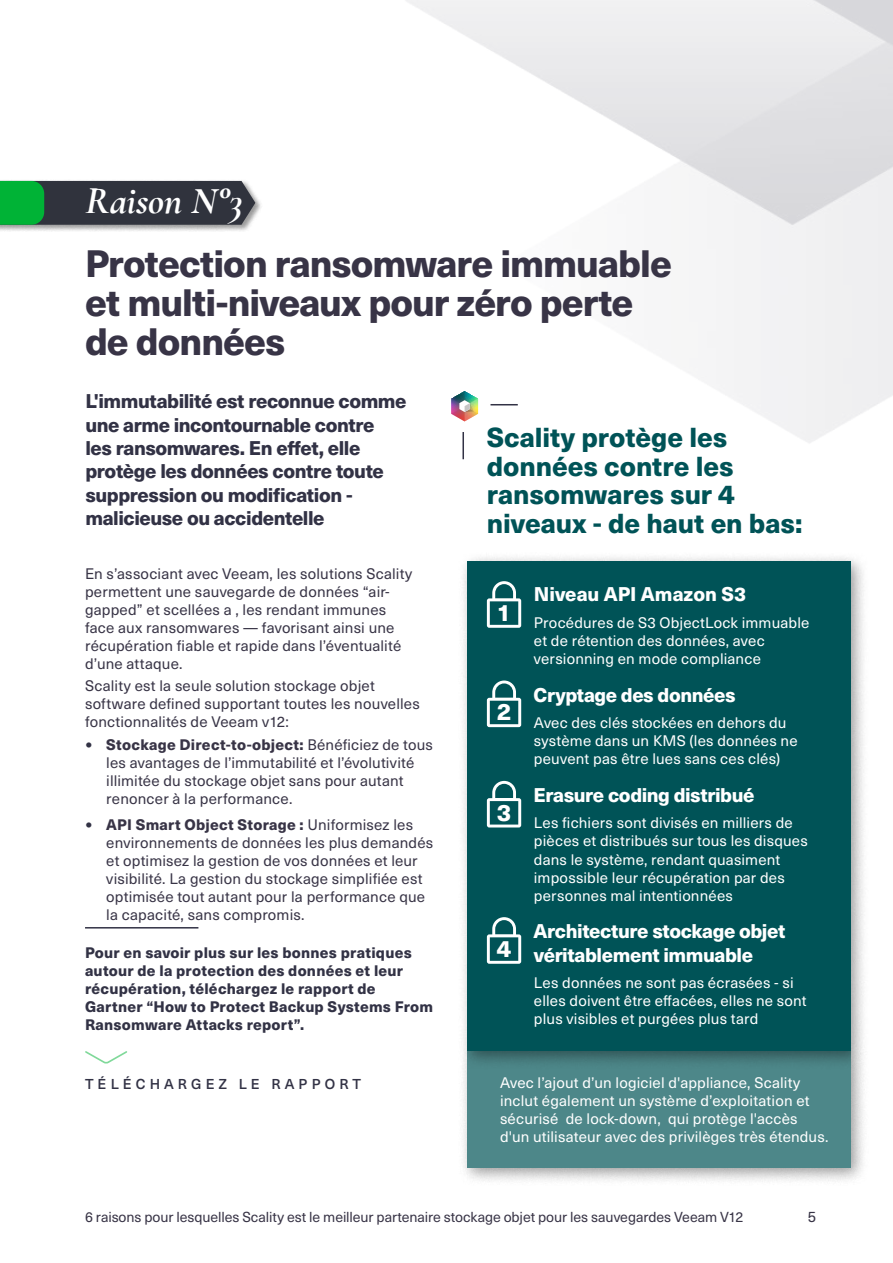
<style>
.page{position:relative;width:893px;height:1263px;background:#fff}
.page>*{position:absolute;margin:0;border:0;box-sizing:border-box;transform-origin:0 0}
.t1{font:italic 700 39px "Cormorant Garamond";letter-spacing:-.005em;color:#fff}
.t2{font:800 37.5px/39px "Neue Haas Unica W1 G";letter-spacing:-.025em;color:#383446}
.t3{font:800 27px/28.5px "Neue Haas Unica W1 G";letter-spacing:-.005em;color:#005357}
.t4{font:800 23.4px "Neue Haas Unica W1 G";color:#fff}
.t5{font:800 19.5px/23.4px "Neue Haas Unica W1 G";letter-spacing:-.025em;color:#323245}
.t6{font:800 19.5px/23.4px "Neue Haas Unica W1 G";letter-spacing:-.02em;color:#fff}
.t7{font:800 19.5px "Neue Haas Unica W1 G";color:#fff}
.t8{font:15px/18px "Neue Haas Unica W1 G";letter-spacing:.01em;color:#383446}
.t9{font:15px/18px "Neue Haas Unica W1 G";letter-spacing:.01em;color:#fff}
.t10{font:800 15px/18px "Neue Haas Unica W1 G";letter-spacing:.015em;color:#323245}
.t11{font:14.25px "Neue Haas Unica W1 G";letter-spacing:-.005em;color:#383446}
.t12{font:500 14.1px "Neue Haas Unica W1 G";letter-spacing:.3em;color:#323245}
.s1{font-size:22.5px;color:#323245}
.s2{font-weight:800}
</style>
<div class="page">
<div style="left:458px;top:1041px;width:411px;height:146px;background:#000;opacity:.4"></div>
<div style="left:467px;top:1051px;width:383px;height:117px;background:#4d8789"></div>
<div style="left:0;top:179px;width:263px;height:53px;background:#000;opacity:.4"></div>
<svg style="left:0;top:181px;width:255px;height:44px;background:#2c4c40"></svg>
<svg style="left:85px;top:1051px;width:42px;height:13px"></svg>
<hr style="left:85px;top:927px;width:113px;height:1px;background:#323245">
<div style="left:458px;top:552px;width:411px;height:517px;background:#000;opacity:.4"></div>
<div style="left:467px;top:561px;width:383px;height:490px;background:#005357"></div>
<svg style="left:487px;top:581px;width:34px;height:47px"></svg>
<svg style="left:487px;top:680px;width:34px;height:47px"></svg>
<svg style="left:487px;top:781px;width:34px;height:46px"></svg>
<svg style="left:487px;top:917px;width:34px;height:47px"></svg>
<svg style="left:490px;top:404px;width:28px;height:1px"></svg>
<svg style="left:451px;top:391px;width:27px;height:30px"></svg>
<hr style="left:462px;top:432px;width:2px;height:27px;background:#323245">
<h1 class="t1" style="left:85px;top:176px;width:159px">Raison N°3</h1>
<h2 class="t2" style="left:85px;top:242px;width:588px">Protection ransomware immuable et multi-niveaux pour zéro perte de données</h2>
<h3 class="t5" style="left:85px;top:388px;width:323px">L'immutabilité est reconnue comme une arme incontournable contre<br>les ransomwares. En effet, elle protège les données contre toute suppression ou modification - malicieuse ou accidentelle</h3>
<h3 class="t3" style="left:487px;top:421px;width:317px">Scality protège les données contre les ransomwares sur 4 niveaux - de haut en bas:</h3>
<p class="t8" style="left:85px;top:564px;width:329px">En s’associant avec Veeam, les solutions Scality permettent une sauvegarde de données “air&shy;gapped” et scellées a , les rendant immunes face aux ransomwares — favorisant ainsi une récupération fiable et rapide dans l’éventualité d’une attaque.</p>
<p class="t8" style="left:85px;top:676px;width:336px">Scality est la seule solution stockage objet software defined supportant toutes les nouvelles fonctionnalités de Veeam v12:</p>
<p class="t8" style="left:106px;top:734px;width:328px;text-indent:-21px"><span class="s1">•</span> <span class="s2">Stockage Direct-to-object:</span> Bénéficiez de tous les avantages de l’immutabilité et l’évolutivité illimitée du stockage objet sans pour autant renoncer à la performance.</p>
<p class="t8" style="left:106px;top:815px;width:328px;text-indent:-21px"><span class="s1">•</span> <span class="s2">API Smart Object Storage :</span> Uniformisez les environnements de données les plus demandés et optimisez la gestion de vos données et leur visibilité. La gestion du stockage simplifiée est optimisée tout autant pour la performance que la capacité, sans compromis.</p>
<p class="t10" style="left:85px;top:942px;width:350px">Pour en savoir plus sur les bonnes pratiques autour de la protection des données et leur récupération, téléchargez le rapport de Gartner “How to Protect Backup Systems From Ransomware Attacks report”.</p>
<p class="t12" style="left:85px;top:1073px;width:278px">TÉLÉCHARGEZ LE RAPPORT</p>
<h3 class="t4" style="left:497px;top:594px;width:16px">1</h3>
<h3 class="t4" style="left:497px;top:694px;width:16px">2</h3>
<h3 class="t4" style="left:497px;top:794px;width:16px">3</h3>
<h3 class="t4" style="left:497px;top:930px;width:16px">4</h3>
<h3 class="t7" style="left:534px;top:579px;width:214px">Niveau API Amazon S3</h3>
<p class="t9" style="left:534px;top:613px;width:277px">Procédures de S3 ObjectLock immuable et de rétention des données, avec versionning en mode compliance</p>
<h3 class="t6" style="left:534px;top:682px;width:204px">Cryptage des données</h3>
<p class="t9" style="left:534px;top:713px;width:265px">Avec des clés stockées en dehors du système dans un KMS (les données ne peuvent pas être lues sans ces clés)</p>
<h3 class="t6" style="left:534px;top:782px;width:222px">Erasure coding distribué</h3>
<p class="t9" style="left:534px;top:813px;width:275px">Les fichiers sont divisés en milliers de pièces et distribués sur tous les disques dans le système, rendant quasiment impossible leur récupération par des personnes mal intentionnées</p>
<h3 class="t6" style="left:534px;top:918px;width:253px">Architecture stockage objet véritablement immuable</h3>
<p class="t9" style="left:534px;top:973px;width:274px">Les données ne sont pas écrasées - si elles doivent être effacées, elles ne sont plus visibles et purgées plus tard</p>
<p class="t9" style="left:500px;top:1073px;width:330px">Avec l’ajout d’un logiciel d'appliance, Scality inclut également un système d’exploitation et sécurisé de lock-down, qui protège l'accès d'un utilisateur avec des privilèges très étendus.</p>
<p class="t11" style="left:85px;top:1206px;width:660px">6 raisons pour lesquelles Scality est le meilleur partenaire stockage objet pour les sauvegardes Veeam V12</p>
<p class="t8" style="left:808px;top:1207px;width:10px">5</p>
</div>
